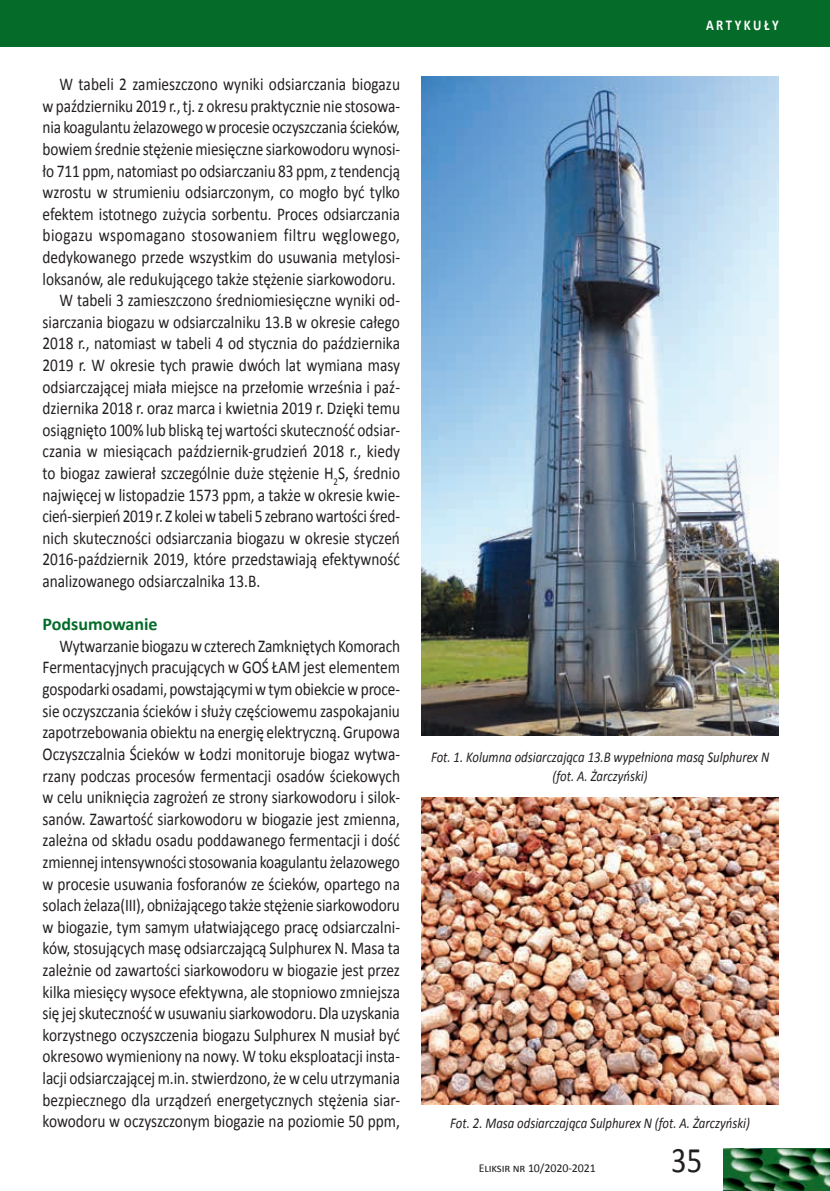
<style>
.page{position:relative;width:830px;height:1191px;background:#fff}
.page>*{position:absolute;margin:0;border:0;box-sizing:border-box;transform-origin:0 0}
.t1{font:36px "Calibri";color:#231f20;scale:.85 1}
.t2{font:18px/21.6px "Calibri";color:#231f20;text-align:justify;scale:.85 1}
.t3{font:18px "Calibri";letter-spacing:.025em;color:#231f20;scale:.85 1}
.t4{font:700 18px "Calibri";color:#056b29}
.t5{font:italic 15px/18.8px "Calibri";color:#231f20;text-align:center;scale:.85 1}
.t6{font:700 15px "Calibri";letter-spacing:.2em;color:#fff;scale:.85 1}
.t7{font:12px "Calibri";letter-spacing:-.01em;color:#231f20}
</style>
<div class="page">
<div style="left:0;top:0;width:829px;height:47px;background:#056b29"></div>
<img style="left:723px;top:1148px;width:106px;height:43px">
<img style="left:421px;top:77px;width:357px;height:658px">
<img style="left:421px;top:797px;width:357px;height:307px">
<p class="t2" style="left:60px;top:73px;width:402px">W tabeli 2 zamieszczono wyniki odsiarczania biogazu</p>
<p class="t2" style="left:43px;top:95px;width:422px">w październiku 2019 r., tj. z okresu praktycznie nie stosowa-</p>
<p class="t2" style="left:43px;top:117px;width:422px">nia koagulantu żelazowego w procesie oczyszczania ścieków,</p>
<p class="t2" style="left:43px;top:138px;width:422px">bowiem średnie stężenie miesięczne siarkowodoru wynosi-</p>
<p class="t2" style="left:43px;top:160px;width:422px">ło 711 ppm, natomiast po odsiarczaniu 83 ppm, z tendencją</p>
<p class="t2" style="left:43px;top:181px;width:422px">wzrostu w strumieniu odsiarczonym, co mogło być tylko</p>
<p class="t2" style="left:43px;top:203px;width:422px">efektem istotnego zużycia sorbentu. Proces odsiarczania</p>
<p class="t3" style="left:43px;top:224px;width:422px">biogazu wspomagano stosowaniem filtru węglowego,</p>
<p class="t2" style="left:43px;top:246px;width:422px">dedykowanego przede wszystkim do usuwania metylosi-</p>
<p class="t2" style="left:43px;top:268px;width:417px">loksanów, ale redukującego także stężenie siarkowodoru.</p>
<p class="t2" style="left:60px;top:289px;width:402px">W tabeli 3 zamieszczono średniomiesięczne wyniki od-</p>
<p class="t2" style="left:43px;top:311px;width:422px">siarczania biogazu w odsiarczalniku 13.B w okresie całego</p>
<p class="t2" style="left:43px;top:333px;width:422px">2018 r., natomiast w tabeli 4 od stycznia do października</p>
<p class="t2" style="left:43px;top:354px;width:422px">2019 r. W okresie tych prawie dwóch lat wymiana masy</p>
<p class="t2" style="left:43px;top:376px;width:422px">odsiarczającej miała miejsce na przełomie września i paź-</p>
<p class="t2" style="left:43px;top:397px;width:422px">dziernika 2018 r. oraz marca i kwietnia 2019 r. Dzięki temu</p>
<p class="t2" style="left:43px;top:419px;width:422px">osiągnięto 100% lub bliską tej wartości skuteczność odsiar-</p>
<p class="t2" style="left:43px;top:441px;width:422px">czania w miesiącach październik-grudzień 2018 r., kiedy</p>
<p class="t2" style="left:43px;top:462px;width:422px">to biogaz zawierał szczególnie duże stężenie H<sub>2</sub>S, średnio</p>
<p class="t2" style="left:43px;top:484px;width:422px">najwięcej w listopadzie 1573 ppm, a także w okresie kwie-</p>
<p class="t2" style="left:43px;top:505px;width:422px">cień-sierpień 2019 r. Z kolei w tabeli 5 zebrano wartości śred-</p>
<p class="t2" style="left:43px;top:527px;width:422px">nich skuteczności odsiarczania biogazu w okresie styczeń</p>
<p class="t2" style="left:43px;top:549px;width:422px">2016-październik 2019, które przedstawiają efektywność</p>
<p class="t2" style="left:43px;top:570px;width:257px">analizowanego odsiarczalnika 13.B.</p>
<p class="t4" style="left:43px;top:613px;width:117px">Podsumowanie</p>
<p class="t2" style="left:43px;top:635px;width:422px;text-indent:17px">Wytwarzanie biogazu w czterech Zamkniętych Komorach Fermentacyjnych pracujących w GOŚ ŁAM jest elementem gospodarki osadami, powstającymi w tym obiekcie w proce&shy;sie oczyszczania ścieków i służy częściowemu zaspokajaniu zapotrzebowania obiektu na energię elektryczną. Grupowa Oczyszczalnia Ścieków w Łodzi monitoruje biogaz wytwa&shy;rzany podczas procesów fermentacji osadów ściekowych w celu uniknięcia zagrożeń ze strony siarkowodoru i silok&shy;sanów. Zawartość siarkowodoru w biogazie jest zmienna, zależna od składu osadu poddawanego fermentacji i dość zmiennej intensywności stosowania koagulantu żelazowego w procesie usuwania fosforanów ze ścieków, opartego na solach żelaza(III), obniżającego także stężenie siarkowodoru w biogazie, tym samym ułatwiającego pracę odsiarczalni&shy;ków, stosujących masę odsiarczającą Sulphurex N. Masa ta zależnie od zawartości siarkowodoru w biogazie jest przez kilka miesięcy wysoce efektywna, ale stopniowo zmniejsza się jej skuteczność w usuwaniu siarkowodoru. Dla uzyskania korzystnego oczyszczenia biogazu Sulphurex N musiał być okresowo wymieniony na nowy. W toku eksploatacji insta&shy;lacji odsiarczającej m.in. stwierdzono, że w celu utrzymania bezpiecznego dla urządzeń energetycznych stężenia siar&shy;kowodoru w oczyszczonym biogazie na poziomie 50 ppm,</p>
<p class="t6" style="left:705px;top:16px;width:87px">ARTYKUŁY</p>
<p class="t5" style="left:431px;top:747px;width:399px">Fot. 1. Kolumna odsiarczająca 13.B wypełniona masą Sulphurex N (fot. A. Żarczyński)</p>
<p class="t5" style="left:450px;top:1113px;width:354px">Fot. 2. Masa odsiarczająca Sulphurex N (fot. A. Żarczyński)</p>
<p class="t7" style="left:478px;top:1160px;width:119px">Eliksir nr 10/2020-2021</p>
<h1 class="t1" style="left:671px;top:1137px;width:38px">35</h1>
</div>
